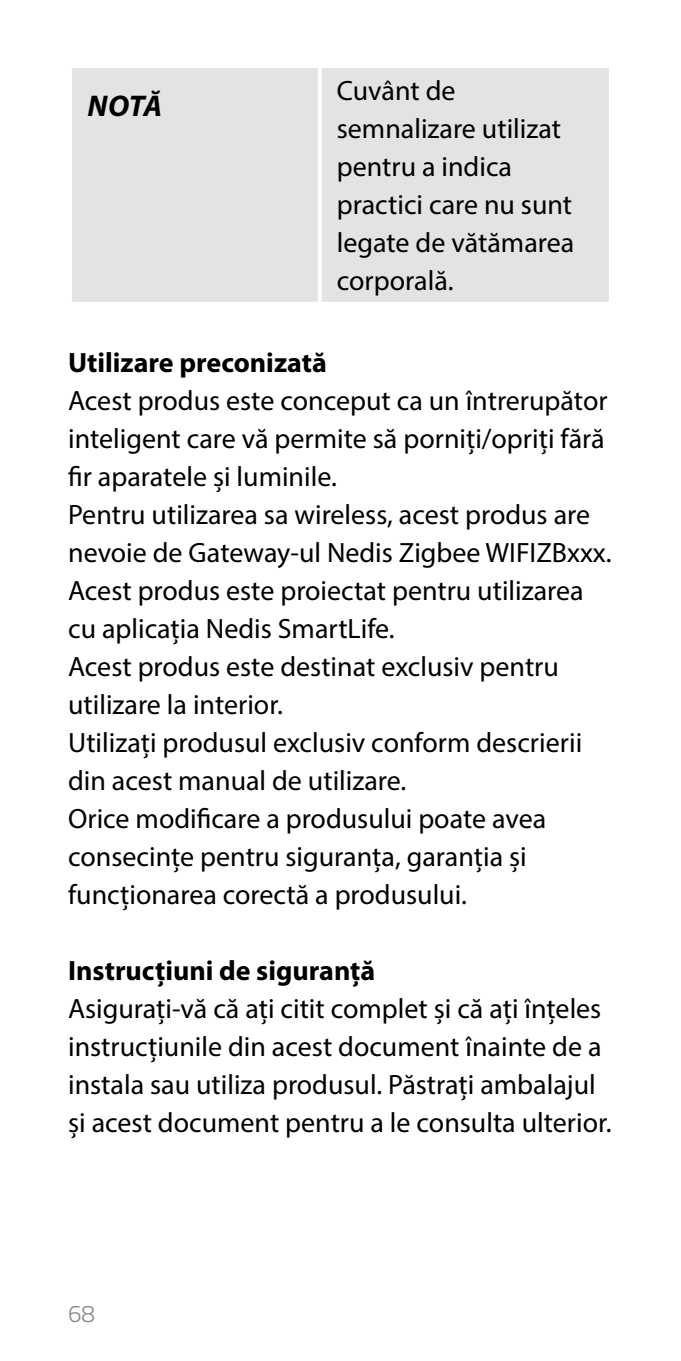
<style>
.page{position:relative;width:681px;height:1361px;background:#fff}
.page>*{position:absolute;margin:0;border:0;box-sizing:border-box;transform-origin:0 0}
.t1{font:italic 700 30px "Myriad Pro";color:#000}
.t2{font:28px/38px "Myriad Pro";color:#000}
.t3{font:700 28px "Myriad Pro";color:#000}
.t4{font:300 24px "Titillium";color:#878787}
</style>
<div class="page">
<div style="left:72px;top:68px;width:536px;height:234px;background:#e3e3e3"></div>
<svg style="left:317px;top:68px;width:4px;height:234px"></svg>
<svg style="left:608px;top:68px;width:1px;height:234px"></svg>
<p class="t1" style="left:87px;top:86px;width:76px">NOTĂ</p>
<p class="t2" style="left:336px;top:72px;width:239px">Cuvânt de semnalizare utilizat pentru a indica practici care nu sunt legate de vătămarea corporală.</p>
<p class="t3" style="left:68px;top:344px;width:260px">Utilizare preconizată</p>
<p class="t2" style="left:68px;top:381px;width:545px">Acest produs este conceput ca un întrerupător inteligent care vă permite să porniți/opriți fără fir aparatele și luminile.<br>Pentru utilizarea sa wireless, acest produs are nevoie de Gateway-ul Nedis Zigbee WIFIZBxxx.<br>Acest produs este proiectat pentru utilizarea cu aplicația Nedis SmartLife.<br>Acest produs este destinat exclusiv pentru utilizare la interior.<br>Utilizați produsul exclusiv conform descrierii din acest manual de utilizare.<br>Orice modificare a produsului poate avea consecințe pentru siguranța, garanția și funcționarea corectă a produsului.</p>
<p class="t3" style="left:68px;top:952px;width:308px">Instrucțiuni de siguranță</p>
<p class="t2" style="left:68px;top:989px;width:545px">Asigurați-vă că ați citit complet și că ați înțeles instrucțiunile din acest document înainte de a instala sau utiliza produsul. Păstrați ambalajul și acest document pentru a le consulta ulterior.</p>
<p class="t4" style="left:68px;top:1296px;width:28px">68</p>
</div>
